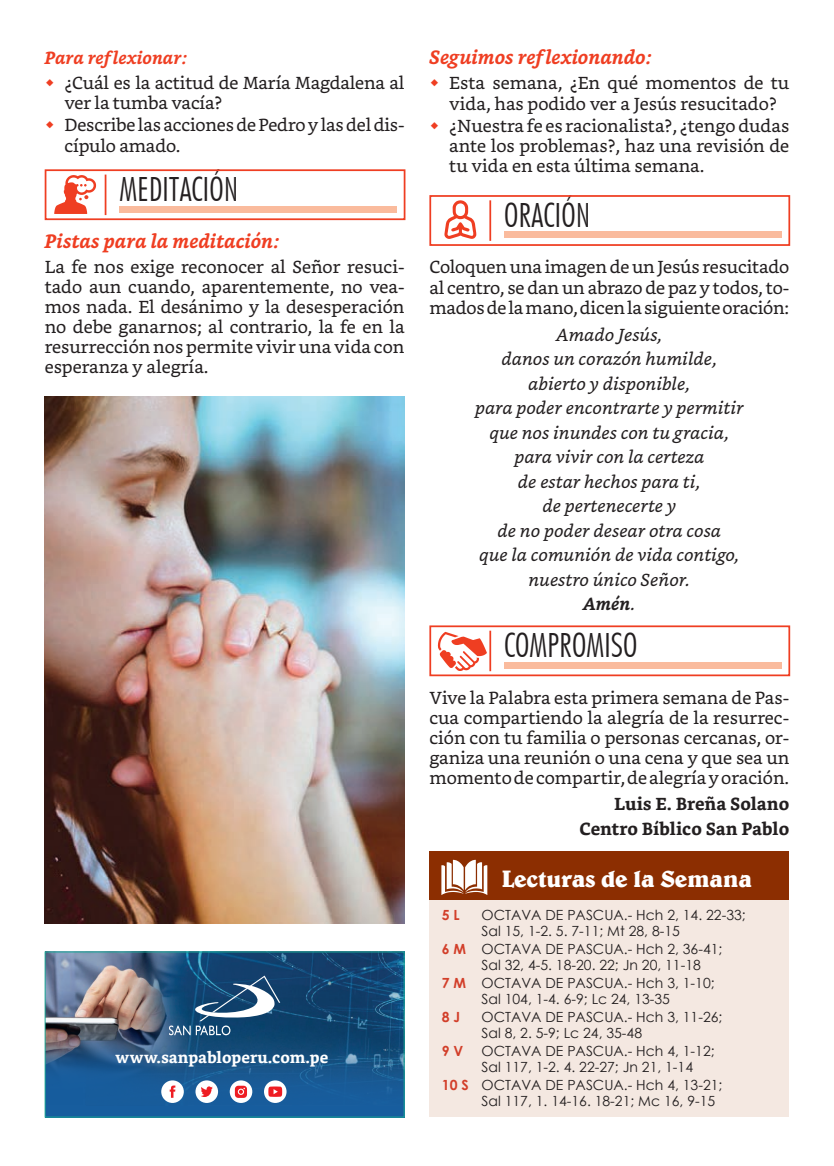
<style>
.page{position:relative;width:834px;height:1166px;background:#fff}
.page>*{position:absolute;margin:0;border:0;box-sizing:border-box;transform-origin:0 0}
.t1{font:300 condensed 33.43px "Futura BT";color:#231f20}
.t2{font:700 23.8px "Belwe BT";letter-spacing:-.02em;color:#fff}
.t3{font:italic 700 19.25px "Bookerly";color:#ef3e22}
.t4{font:17.5px/20.1px "Bookerly";color:#231f20;text-align:justify}
.t5{font:italic 17.5px/24.5px "Bookerly";color:#231f20;text-align:center}
.t6{font:700 17.5px/25.2px "Bookerly";color:#231f20;text-align:right}
.t7{font:italic 700 17.5px "Bookerly";color:#ef3e22}
.t8{font:700 15.75px "Bookerly";color:#fff}
.t9{font:14px/15.8px "Century Gothic";color:#231f20}
.t10{font:700 14px "Century Gothic";color:#d23f2a}
.s1{font-weight:700}
.s2{font-weight:700;color:#d23f2a}
</style>
<div class="page">
<div style="left:429px;top:852px;width:360px;height:264px;background:#f4e8e1"></div>
<div style="left:429px;top:852px;width:360px;height:48px;background:#8c2e01"></div>
<div style="left:45px;top:169px;width:360px;height:51px;border:2px solid #ef3e22"></div>
<hr style="left:105px;top:175px;width:1px;height:40px;background:#ef3e22">
<div style="left:119px;top:206px;width:277px;height:6px;background:#fabb9d"></div>
<svg style="left:54px;top:175px;width:42px;height:39px"></svg>
<div style="left:429px;top:195px;width:361px;height:51px;border:2px solid #ef3e22"></div>
<hr style="left:489px;top:200px;width:2px;height:41px;background:#ef3e22">
<div style="left:504px;top:231px;width:277px;height:7px;background:#fabb9d"></div>
<svg style="left:444px;top:200px;width:32px;height:39px"></svg>
<div style="left:429px;top:625px;width:361px;height:51px;border:2px solid #ef3e22"></div>
<hr style="left:489px;top:631px;width:2px;height:40px;background:#ef3e22">
<div style="left:504px;top:662px;width:277px;height:6px;background:#fabb9d"></div>
<svg style="left:438px;top:632px;width:49px;height:39px"></svg>
<div style="left:45px;top:952px;width:359px;height:165px;background:#175d9e"></div>
<img style="left:47px;top:953px;width:355px;height:150px">
<div style="left:45px;top:951px;width:359px;height:166px;border:1px solid #1aa795"></div>
<svg style="left:169px;top:975px;width:111px;height:60px"></svg>
<svg style="left:161px;top:1080px;width:23px;height:23px"></svg>
<div style="left:195px;top:1080px;width:23px;height:23px;background:#fff;border-radius:50%"></div>
<svg style="left:201px;top:1086px;width:12px;height:11px"></svg>
<svg style="left:264px;top:1080px;width:22px;height:23px"></svg>
<svg style="left:230px;top:1080px;width:22px;height:23px"></svg>
<svg style="left:441px;top:860px;width:46px;height:35px"></svg>
<img style="left:45px;top:397px;width:359px;height:526px">
<p class="t7" style="left:45px;top:47px;width:144px">Para reflexionar:</p>
<p class="t4" style="left:64px;top:73px;width:341px">¿Cuál es la actitud de María Magdalena al ver la tumba vacía?</p>
<p class="t4" style="left:64px;top:115px;width:341px">Describe las acciones de Pedro y las del dis&shy;cípulo amado.</p>
<h1 class="t1" style="left:119px;top:169px;width:120px">MEDITACIÓN</h1>
<p class="t3" style="left:45px;top:230px;width:236px">Pistas para la meditación:</p>
<p class="t4" style="left:45px;top:257px;width:361px">La fe nos exige reconocer al Señor resuci&shy;tado aun cuando, aparentemente, no vea&shy;mos nada. El desánimo y la desesperación no debe ganarnos; al contrario, la fe en la resurrección nos permite vivir una vida con esperanza y alegría.</p>
<p class="t8" style="left:115px;top:1048px;width:215px">www.sanpabloperu.com.pe</p>
<p class="t3" style="left:429px;top:46px;width:223px">Seguimos reflexionando:</p>
<p class="t4" style="left:449px;top:73px;width:341px">Esta semana, ¿En qué momentos de tu vida, has podido ver a Jesús resucitado?</p>
<p class="t4" style="left:449px;top:116px;width:341px">¿Nuestra fe es racionalista?, ¿tengo dudas ante los problemas?, haz una revisión de tu vida en esta última semana.</p>
<h1 class="t1" style="left:504px;top:195px;width:88px">ORACIÓN</h1>
<p class="t4" style="left:429px;top:257px;width:361px">Coloquen una imagen de un Jesús resucitado al centro, se dan un abrazo de paz y todos, to&shy;mados de la mano, dicen la siguiente oración:</p>
<p class="t5" style="left:475px;top:322px;width:270px">Amado Jesús,<br>danos un corazón humilde, abierto y disponible,<br>para poder encontrarte y permitir que nos inundes con tu gracia, para vivir con la certeza<br>de estar hechos para ti,<br>de pertenecerte y<br>de no poder desear otra cosa<br>que la comunión de vida contigo, nuestro único Señor.<br><span class="s1">Amén</span>.</p>
<h1 class="t1" style="left:504px;top:625px;width:135px">COMPROMISO</h1>
<p class="t4" style="left:429px;top:687px;width:361px">Vive la Palabra esta primera semana de Pas&shy;cua compartiendo la alegría de la resurrec&shy;ción con tu familia o personas cercanas, or&shy;ganiza una reunión o una cena y que sea un momento de compartir, de alegría y oración.</p>
<p class="t6" style="left:579px;top:791px;width:211px">Luis E. Breña Solano<br>Centro Bíblico San Pablo</p>
<h2 class="t2" style="left:501px;top:863px;width:252px">Lecturas de la Semana</h2>
<p class="t10" style="left:441px;top:904px;width:19px">5 L</p>
<p class="t9" style="left:481px;top:907px;width:266px">OCTAVA DE PASCUA.- Hch 2, 14. 22-33;<br>Sal 15, 1-2. 5. 7-11; Mt 28, 8-15</p>
<p class="t9" style="left:481px;top:941px;width:242px;text-indent:-40px"><span class="s2">6 M</span> OCTAVA DE PASCUA.- Hch 2, 36-41;<br>Sal 32, 4-5. 18-20. 22; Jn 20, 11-18</p>
<p class="t9" style="left:441px;top:975px;width:274px;text-align:center"><span class="s2">7 M</span> OCTAVA DE PASCUA.- Hch 3, 1-10;<br>Sal 104, 1-4. 6-9; Lc 24, 13-35</p>
<p class="t10" style="left:441px;top:1006px;width:20px">8 J</p>
<p class="t9" style="left:481px;top:1009px;width:242px">OCTAVA DE PASCUA.- Hch 3, 11-26;<br>Sal 8, 2. 5-9; Lc 24, 35-48</p>
<p class="t10" style="left:441px;top:1040px;width:23px">9 V</p>
<p class="t9" style="left:481px;top:1043px;width:234px">OCTAVA DE PASCUA.- Hch 4, 1-12;<br>Sal 117, 1-2. 4. 22-27; Jn 21, 1-14</p>
<p class="t9" style="left:481px;top:1077px;width:242px;text-indent:-40px"><span class="s2">10 S</span> OCTAVA DE PASCUA.- Hch 4, 13-21;<br>Sal 117, 1. 14-16. 18-21; Mc 16, 9-15</p>
</div>
